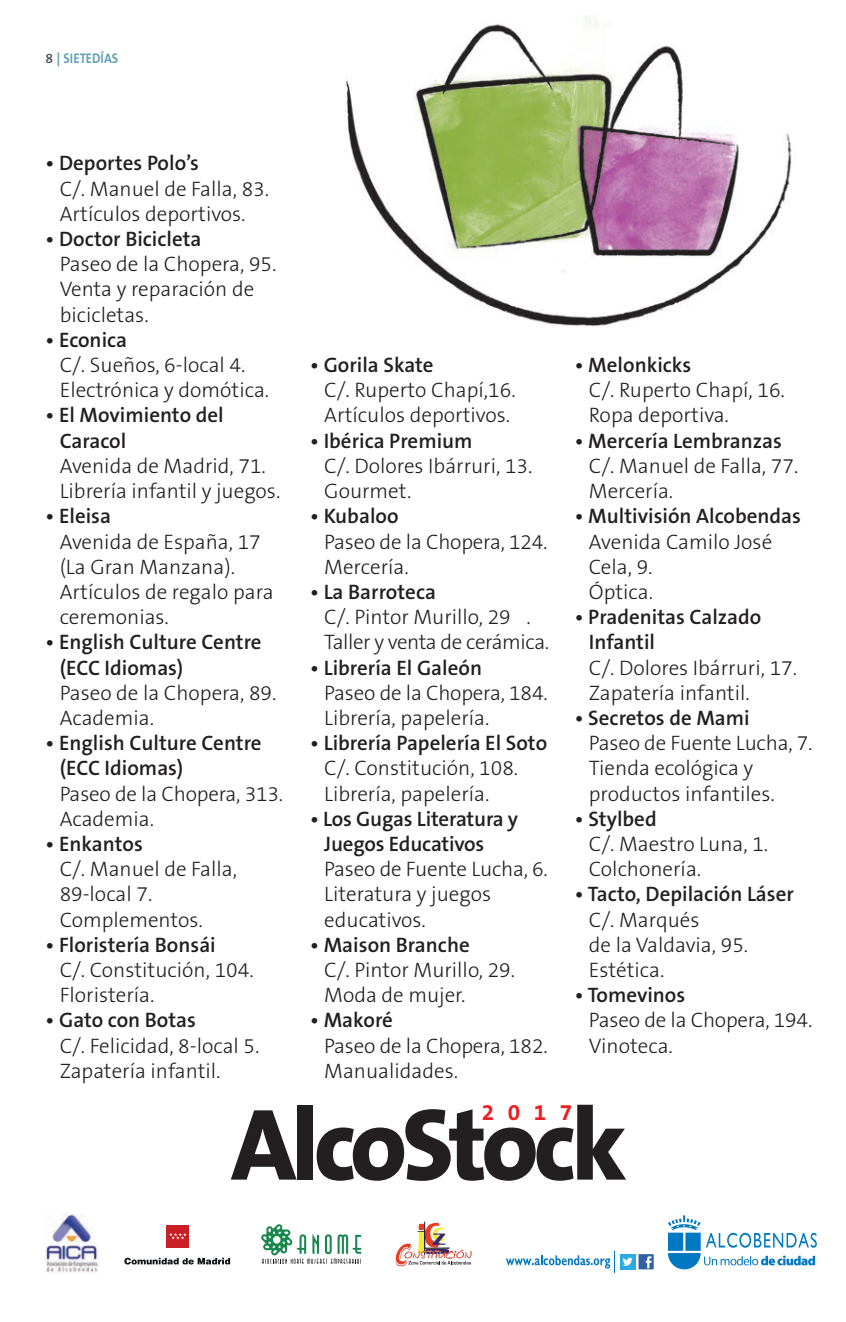
<style>
.page{position:relative;width:846px;height:1322px;background:#fff}
.page>*{position:absolute;margin:0;border:0;box-sizing:border-box;transform-origin:0 0}
.t1{font:700 22.6px "The Sans B7";color:#ee1d23}
.t2{font:300 21px/25.2px "The Sans B3";color:#231f20}
.t3{font:600 21px/25.2px "The Sans B6";color:#231f20}
.t4{font:300 21px/25.2px "The Sans B3";letter-spacing:-.02em;color:#231f20}
.t5{font:700 14px "The Sans B7";color:#64a0b4}
.s1{font-family:"The Sans B6";font-weight:600;color:#475354}
</style>
<div class="page">
<svg style="left:261px;top:1224px;width:100px;height:39px"></svg>
<svg style="left:396px;top:1221px;width:76px;height:45px"></svg>
<img style="left:46px;top:1214px;width:52px;height:59px">
<svg style="left:506px;top:1251px;width:109px;height:21px"></svg>
<div style="left:620px;top:1254px;width:15px;height:15px;background:#2aaae1"></div>
<svg style="left:623px;top:1257px;width:10px;height:8px"></svg>
<div style="left:638px;top:1254px;width:16px;height:15px;background:#3060a4"></div>
<svg style="left:646px;top:1256px;width:5px;height:12px"></svg>
<svg style="left:668px;top:1215px;width:149px;height:54px"></svg>
<svg style="left:124px;top:1257px;width:106px;height:7px"></svg>
<div style="left:167px;top:1225px;width:22px;height:22px;background:#c82026"></div>
<svg style="left:169px;top:1233px;width:18px;height:6px"></svg>
<svg style="left:231px;top:1110px;width:66px;height:69px"></svg>
<div style="left:297px;top:1104px;width:16px;height:75px;background:#231f20"></div>
<svg style="left:317px;top:1104px;width:309px;height:76px"></svg>
<img style="left:344px;top:16px;width:448px;height:311px">
<p class="t5" style="left:46px;top:51px;width:74px"><span class="s1">8</span> | SIETEDÍAS</p>
<p class="t3" style="left:46px;top:151px;width:155px">• Deportes Polo’s</p>
<p class="t2" style="left:60px;top:176px;width:211px">C/. Manuel de Falla, 83.<br>Artículos deportivos.</p>
<p class="t3" style="left:46px;top:227px;width:157px">• Doctor Bicicleta</p>
<p class="t2" style="left:60px;top:252px;width:218px">Paseo de la Chopera, 95.<br>Venta y reparación de bicicletas.</p>
<p class="t3" style="left:46px;top:328px;width:83px">• Econica</p>
<p class="t2" style="left:60px;top:353px;width:211px">C/. Sueños, 6-local 4.<br>Electrónica y domótica.</p>
<p class="t3" style="left:60px;top:403px;width:166px;text-indent:-14px">• El Movimiento del<br>Caracol</p>
<p class="t2" style="left:60px;top:454px;width:222px">Avenida de Madrid, 71.<br>Librería infantil y juegos.</p>
<p class="t3" style="left:46px;top:504px;width:67px">• Eleisa</p>
<p class="t2" style="left:60px;top:529px;width:215px">Avenida de España, 17 (La Gran Manzana).<br>Artículos de regalo para ceremonias.</p>
<p class="t3" style="left:60px;top:630px;width:203px;text-indent:-14px">• English Culture Centre (ECC Idiomas)</p>
<p class="t2" style="left:60px;top:680px;width:218px">Paseo de la Chopera, 89.<br>Academia.</p>
<p class="t3" style="left:60px;top:731px;width:203px;text-indent:-14px">• English Culture Centre (ECC Idiomas)</p>
<p class="t2" style="left:60px;top:781px;width:225px">Paseo de la Chopera, 313.<br>Academia.</p>
<p class="t3" style="left:46px;top:832px;width:99px">• Enkantos</p>
<p class="t2" style="left:60px;top:857px;width:179px">C/. Manuel de Falla,<br>89-local 7.<br>Complementos.</p>
<p class="t3" style="left:46px;top:932px;width:172px">• Floristería Bonsái</p>
<p class="t2" style="left:60px;top:958px;width:195px">C/. Constitución, 104.<br>Floristería.</p>
<p class="t3" style="left:46px;top:1008px;width:152px">• Gato con Botas</p>
<p class="t2" style="left:60px;top:1033px;width:201px">C/. Felicidad, 8-local 5.<br>Zapatería infantil.</p>
<p class="t3" style="left:310px;top:353px;width:125px">• Gorila Skate</p>
<p class="t2" style="left:324px;top:378px;width:193px">C/. Ruperto Chapí,16.<br>Artículos deportivos.</p>
<p class="t3" style="left:310px;top:428px;width:164px">• Ibérica Premium</p>
<p class="t2" style="left:324px;top:454px;width:210px">C/. Dolores Ibárruri, 13.<br>Gourmet.</p>
<p class="t3" style="left:310px;top:504px;width:90px">• Kubaloo</p>
<p class="t2" style="left:324px;top:529px;width:225px">Paseo de la Chopera, 124.<br>Mercería.</p>
<p class="t3" style="left:310px;top:580px;width:127px">• La Barroteca</p>
<p class="t4" style="left:324px;top:605px;width:226px">C/. Pintor Murillo, 29 .<br>Taller y venta de cerámica.</p>
<p class="t3" style="left:310px;top:655px;width:173px">• Librería El Galeón</p>
<p class="t2" style="left:324px;top:680px;width:225px">Paseo de la Chopera, 184.<br>Librería, papelería.</p>
<p class="t3" style="left:310px;top:731px;width:238px">• Librería Papelería El Soto</p>
<p class="t2" style="left:324px;top:756px;width:195px">C/. Constitución, 108.<br>Librería, papelería.</p>
<p class="t3" style="left:324px;top:806px;width:195px;text-indent:-14px">• Los Gugas Literatura y<br>Juegos Educativos</p>
<p class="t2" style="left:324px;top:857px;width:225px">Paseo de Fuente Lucha, 6.<br>Literatura y juegos educativos.</p>
<p class="t3" style="left:310px;top:932px;width:161px">• Maison Branche</p>
<p class="t2" style="left:324px;top:958px;width:192px">C/. Pintor Murillo, 29.<br>Moda de mujer.</p>
<p class="t3" style="left:310px;top:1008px;width:84px">• Makoré</p>
<p class="t2" style="left:324px;top:1033px;width:225px">Paseo de la Chopera, 182.<br>Manualidades.</p>
<p class="t3" style="left:575px;top:353px;width:118px">• Melonkicks</p>
<p class="t2" style="left:589px;top:378px;width:197px">C/. Ruperto Chapí, 16.<br>Ropa deportiva.</p>
<p class="t3" style="left:575px;top:428px;width:209px">• Mercería Lembranzas</p>
<p class="t2" style="left:589px;top:454px;width:211px">C/. Manuel de Falla, 77.<br>Mercería.</p>
<p class="t3" style="left:575px;top:504px;width:228px">• Multivisión Alcobendas</p>
<p class="t2" style="left:589px;top:529px;width:185px">Avenida Camilo José<br>Cela, 9.<br>Óptica.</p>
<p class="t3" style="left:589px;top:605px;width:174px;text-indent:-14px">• Pradenitas Calzado<br>Infantil</p>
<p class="t2" style="left:589px;top:655px;width:210px">C/. Dolores Ibárruri, 17.<br>Zapatería infantil.</p>
<p class="t3" style="left:575px;top:706px;width:176px">• Secretos de Mami</p>
<p class="t2" style="left:589px;top:731px;width:225px">Paseo de Fuente Lucha, 7.<br>Tienda ecológica y productos infantiles.</p>
<p class="t3" style="left:575px;top:806px;width:83px">• Stylbed</p>
<p class="t2" style="left:589px;top:832px;width:181px">C/. Maestro Luna, 1.<br>Colchonería.</p>
<p class="t3" style="left:575px;top:882px;width:221px">• Tacto, Depilación Láser</p>
<p class="t2" style="left:589px;top:907px;width:161px">C/. Marqués<br>de la Valdavia, 95.<br>Estética.</p>
<p class="t3" style="left:575px;top:983px;width:112px">• Tomevinos</p>
<p class="t2" style="left:589px;top:1008px;width:225px">Paseo de la Chopera, 194.<br>Vinoteca.</p>
<p class="t1" style="left:482px;top:1100px;width:92px">2017</p>
</div>
